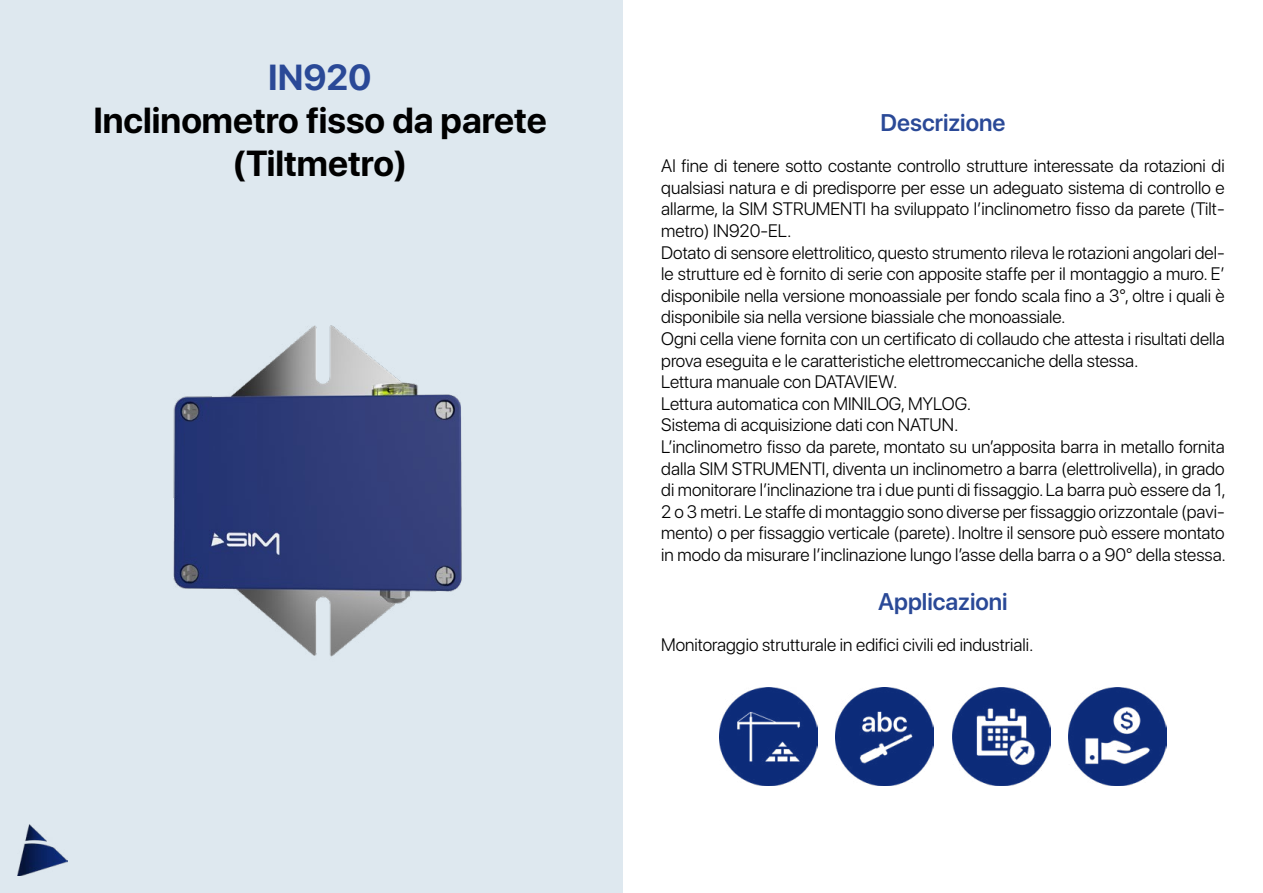
<style>
.page{position:relative;width:1263px;height:893px;background:#fff}
.page>*{position:absolute;margin:0;border:0;box-sizing:border-box;transform-origin:0 0}
.t1{font:700 36px/43.2px "SF Pro Display";color:#000;text-align:center}
.t2{font:700 36px "SF Pro Display";color:#2a4997}
.t3{font:600 24px "SF Pro Display";color:#2a4997}
.t4{font:300 18px/21.6px "SF Pro Display";color:#000}
</style>
<div class="page">
<div style="left:0;top:0;width:623px;height:893px;background:#dee8ef"></div>
<img style="left:952px;top:687px;width:98px;height:98px">
<img style="left:836px;top:687px;width:98px;height:98px">
<img style="left:1068px;top:687px;width:98px;height:98px">
<img style="left:17px;top:824px;width:51px;height:52px">
<img style="left:173px;top:325px;width:289px;height:332px">
<img style="left:719px;top:687px;width:98px;height:98px">
<h1 class="t2" style="left:268px;top:56px;width:105px">IN920</h1>
<h1 class="t1" style="left:93px;top:99px;width:455px">Inclinometro fisso da parete (Tiltmetro)</h1>
<h2 class="t3" style="left:880px;top:105px;width:126px">Descrizione</h2>
<p class="t4" style="left:661px;top:155px;width:566px">Al fine di tenere sotto costante controllo strutture interessate da rotazioni di qualsiasi natura e di predisporre per esse un adeguato sistema di controllo e allarme, la SIM STRUMENTI ha sviluppato l’inclinometro fisso da parete (Tilt&shy;metro) IN920-EL.<br>Dotato di sensore elettrolitico, questo strumento rileva le rotazioni angolari del&shy;le strutture ed è fornito di serie con apposite staffe per il montaggio a muro. E’ disponibile nella versione monoassiale per fondo scala fino a 3°, oltre i quali è disponibile sia nella versione biassiale che monoassiale.<br>Ogni cella viene fornita con un certificato di collaudo che attesta i risultati della prova eseguita e le caratteristiche elettromeccaniche della stessa.<br>Lettura manuale con DATAVIEW.<br>Lettura automatica con MINILOG, MYLOG.<br>Sistema di acquisizione dati con NATUN.<br>L’inclinometro fisso da parete, montato su un’apposita barra in metallo fornita dalla SIM STRUMENTI, diventa un inclinometro a barra (elettrolivella), in grado di monitorare l’inclinazione tra i due punti di fissaggio. La barra può essere da 1, 2 o 3 metri. Le staffe di montaggio sono diverse per fissaggio orizzontale (pavi&shy;mento) o per fissaggio verticale (parete). Inoltre il sensore può essere montato in modo da misurare l’inclinazione lungo l’asse della barra o a 90° della stessa.</p>
<h2 class="t3" style="left:878px;top:584px;width:131px">Applicazioni</h2>
<p class="t4" style="left:661px;top:634px;width:374px">Monitoraggio strutturale in edifici civili ed industriali.</p>
</div>
